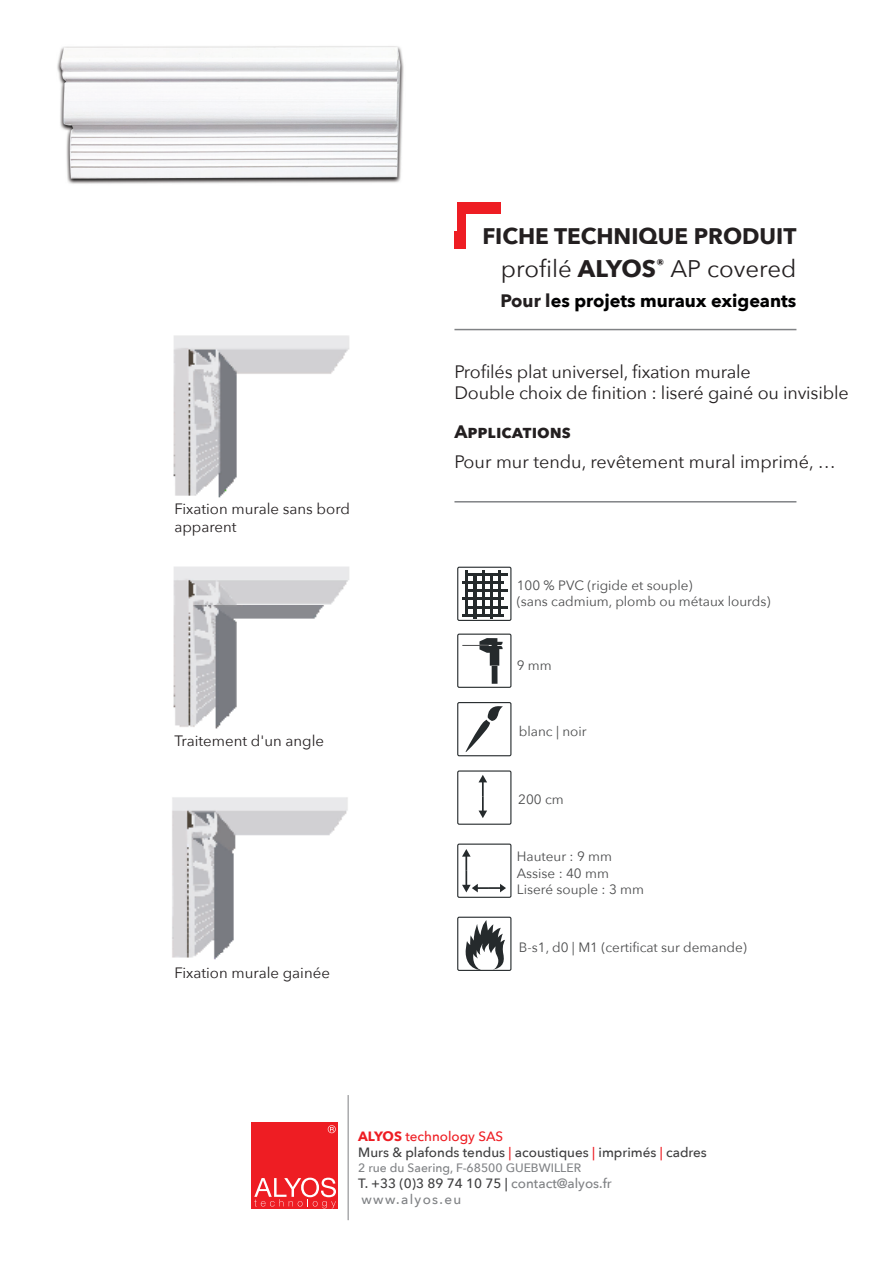
<style>
.page{position:relative;width:893px;height:1263px;background:#fff}
.page>*{position:absolute;margin:0;border:0;box-sizing:border-box;transform-origin:0 0}
.t1{font:24px "Avenir Next";color:#231f20}
.t2{font:700 22.5px "Avenir Next";color:#231f20}
.t3{font:18px "Avenir Next";letter-spacing:-.01em;color:#231f20}
.t4{font:700 18px "Avenir Next";color:#000001}
.t5{font:700 18px "Avenir Next";color:#231f20}
.t6{font:15px "Avenir Next";color:#231f20}
.t7{font:13.5px "Avenir Next";color:#4b4c4d}
.t8{font:500 13.5px "Avenir Next";color:#3e3e3f}
.t9{font:500 13.5px "Avenir Next";color:#ee1d23}
.t10{font:500 13.5px "Avenir Next";letter-spacing:.1em;color:#808285}
.t11{font:500 12.15px "Avenir Next";color:#808285}
.s1{font-weight:700}
.s2{color:#231f20}
.s3{color:#ee1d23}
.s4{color:#808285}
</style>
<div class="page">
<hr style="left:454px;top:329px;width:342px;height:1px;background:#808285">
<div style="left:454px;top:202px;width:47px;height:12px;background:#ee1d23"></div>
<div style="left:454px;top:202px;width:12px;height:46px;background:#ee1d23"></div>
<div style="left:251px;top:1122px;width:87px;height:87px;background:#ee1d23"></div>
<svg style="left:254px;top:1178px;width:82px;height:30px"></svg>
<svg style="left:328px;top:1125px;width:8px;height:8px"></svg>
<hr style="left:348px;top:1095px;width:1px;height:125px;background:#808285">
<svg style="left:465px;top:920px;width:40px;height:49px"></svg>
<div style="left:457px;top:917px;width:54px;height:54px;border:1px solid #252a2c"></div>
<div style="left:457px;top:843px;width:54px;height:55px;border:1px solid #252a2c"></div>
<div style="left:492px;top:666px;width:5px;height:18px;background:#252a2c"></div>
<svg style="left:462px;top:638px;width:41px;height:28px"></svg>
<div style="left:457px;top:634px;width:54px;height:54px;border:1px solid #252a2c"></div>
<div style="left:457px;top:567px;width:54px;height:54px;border:1px solid #252a2c"></div>
<svg style="left:462px;top:570px;width:45px;height:49px"></svg>
<svg style="left:478px;top:775px;width:9px;height:43px"></svg>
<div style="left:457px;top:770px;width:54px;height:55px;border:1px solid #252a2c"></div>
<hr style="left:454px;top:501px;width:342px;height:1px;background:#808285">
<div style="left:457px;top:702px;width:54px;height:54px;border:1px solid #252a2c"></div>
<svg style="left:465px;top:706px;width:38px;height:46px"></svg>
<img style="left:57px;top:46px;width:400px;height:185px">
<svg style="left:462px;top:849px;width:44px;height:43px"></svg>
<img style="left:172px;top:797px;width:176px;height:163px">
<img style="left:173px;top:335px;width:177px;height:163px">
<img style="left:173px;top:566px;width:176px;height:163px">
<p class="t6" style="left:174px;top:496px;width:177px">Fixation murale sans bord</p>
<p class="t6" style="left:174px;top:514px;width:64px">apparent</p>
<p class="t6" style="left:174px;top:728px;width:151px">Traitement d'un angle</p>
<p class="t6" style="left:174px;top:960px;width:157px">Fixation murale gainée</p>
<p class="t2" style="left:482px;top:217px;width:316px">FICHE TECHNIQUE PRODUIT</p>
<p class="t1" style="left:501px;top:249px;width:297px">profilé <span class="s1">ALYOS</span><sup>®</sup> AP covered</p>
<p class="t4" style="left:501px;top:286px;width:297px"><span class="s2">Pour l</span>es projets muraux exigeants</p>
<p class="t3" style="left:454px;top:356px;width:298px">Profilés plat universel, fixation murale</p>
<p class="t3" style="left:454px;top:377px;width:396px">Double choix de finition : liseré gainé ou invisible</p>
<p class="t5" style="left:454px;top:416px;width:118px">Applications</p>
<p class="t3" style="left:454px;top:447px;width:383px">Pour mur tendu, revêtement mural imprimé, …</p>
<p class="t7" style="left:517px;top:574px;width:177px">100 % PVC (rigide et souple)</p>
<p class="t7" style="left:517px;top:590px;width:255px">(sans cadmium, plomb ou métaux lourds)</p>
<p class="t7" style="left:517px;top:654px;width:37px">9 mm</p>
<p class="t7" style="left:519px;top:720px;width:69px">blanc | noir</p>
<p class="t7" style="left:518px;top:788px;width:47px">200 cm</p>
<p class="t7" style="left:517px;top:845px;width:97px">Hauteur : 9 mm</p>
<p class="t7" style="left:517px;top:861px;width:94px">Assise : 40 mm</p>
<p class="t7" style="left:517px;top:878px;width:129px">Liseré souple : 3 mm</p>
<p class="t7" style="left:519px;top:936px;width:229px">B-s1, d0 | M1 (certificat sur demande)</p>
<p class="t9" style="left:358px;top:1125px;width:147px"><span class="s1">ALYOS</span> technology SAS</p>
<p class="t8" style="left:358px;top:1141px;width:350px">Murs &amp; plafonds tendus <span class="s3">|</span> acoustiques <span class="s3">|</span> imprimés <span class="s3">|</span> cadres</p>
<p class="t11" style="left:358px;top:1157px;width:224px">2 rue du Saering, F-68500 GUEBWILLER</p>
<p class="t8" style="left:358px;top:1172px;width:255px">T. +33 (0)3 89 74 10 75 | <span class="s4">contact@alyos.fr</span></p>
<p class="t10" style="left:362px;top:1188px;width:101px">www.alyos.eu</p>
</div>
